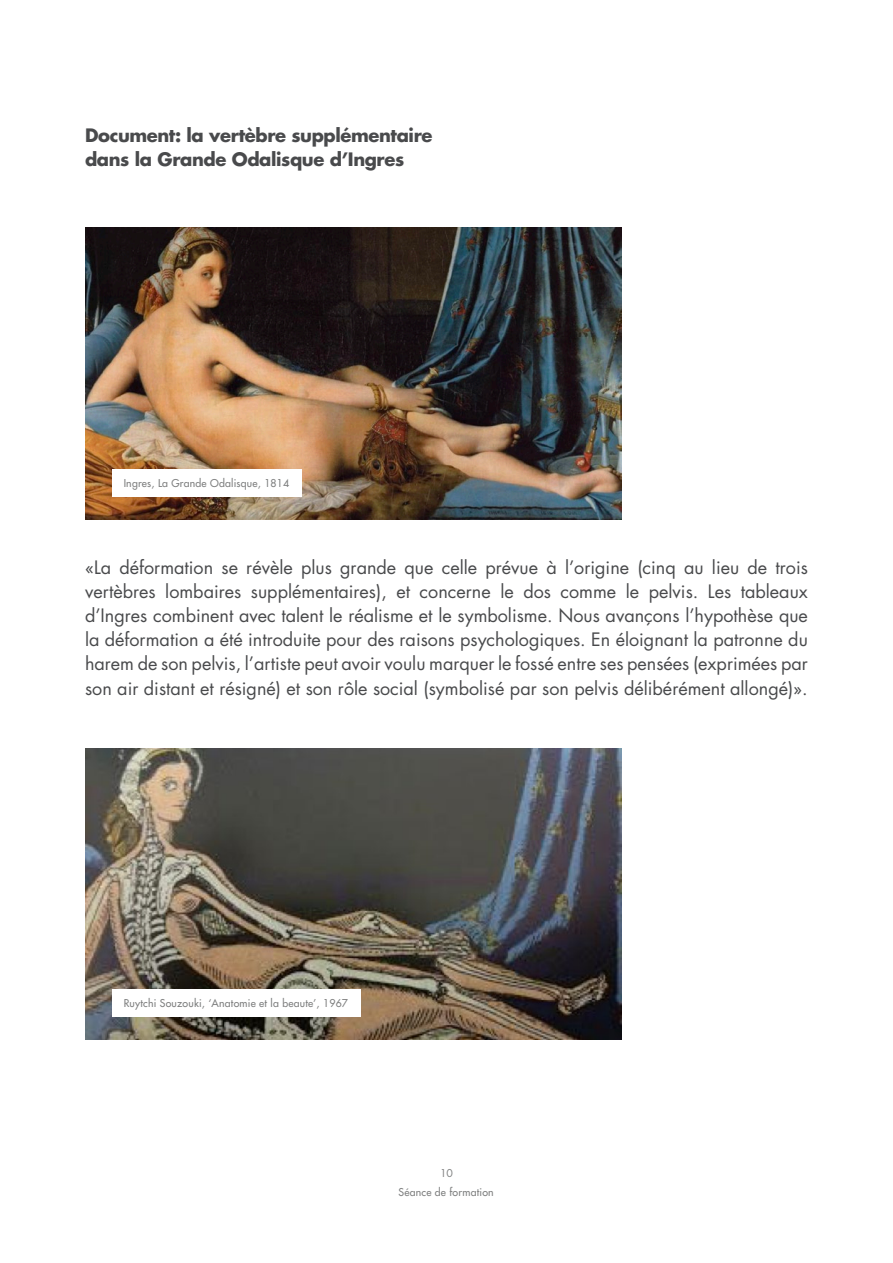
<style>
.page{position:relative;width:893px;height:1263px;background:#fff}
.page>*{position:absolute;margin:0;border:0;box-sizing:border-box;transform-origin:0 0}
.t1{font:18px/24px "Futura Std";color:#494a4c;text-align:justify}
.t2{font:700 18px "Futura Std";letter-spacing:-.02em;color:#494a4c}
.t3{font:500 10.5px "Futura Std";letter-spacing:.02em;color:#7f8080}
.t4{font:10.5px "Futura Std";color:#7f8080}
</style>
<div class="page">
<img style="left:85px;top:228px;width:536px;height:291px">
<div style="left:112px;top:469px;width:189px;height:28px;background:#fff"></div>
<img style="left:85px;top:748px;width:536px;height:291px">
<div style="left:112px;top:989px;width:249px;height:28px;background:#fff"></div>
<p class="t2" style="left:85px;top:124px;width:349px">Document: la vertèbre supplémentaire</p>
<p class="t2" style="left:85px;top:148px;width:321px">dans la Grande Odalisque d’Ingres</p>
<p class="t3" style="left:124px;top:476px;width:167px">Ingres, La Grande Odalisque, 1814</p>
<p class="t1" style="left:85px;top:556px;width:724px">«La déformation se révèle plus grande que celle prévue à l’origine (cinq au lieu de trois vertèbres lombaires supplémentaires), et concerne le dos comme le pelvis. Les tableaux d’Ingres combinent avec talent le réalisme et le symbolisme. Nous avançons l’hypothèse que la déformation a été introduite pour des raisons psychologiques. En éloignant la patronne du harem de son pelvis, l’artiste peut avoir voulu marquer le fossé entre ses pensées (exprimées par son air distant et résigné) et son rôle social (symbolisé par son pelvis délibérément allongé)».</p>
<p class="t3" style="left:124px;top:996px;width:226px">Ruytchi Souzouki, ‘Anatomie et la beaute’, 1967</p>
<p class="t4" style="left:440px;top:1167px;width:14px">10</p>
<p class="t3" style="left:399px;top:1185px;width:97px">Séance de formation</p>
</div>
